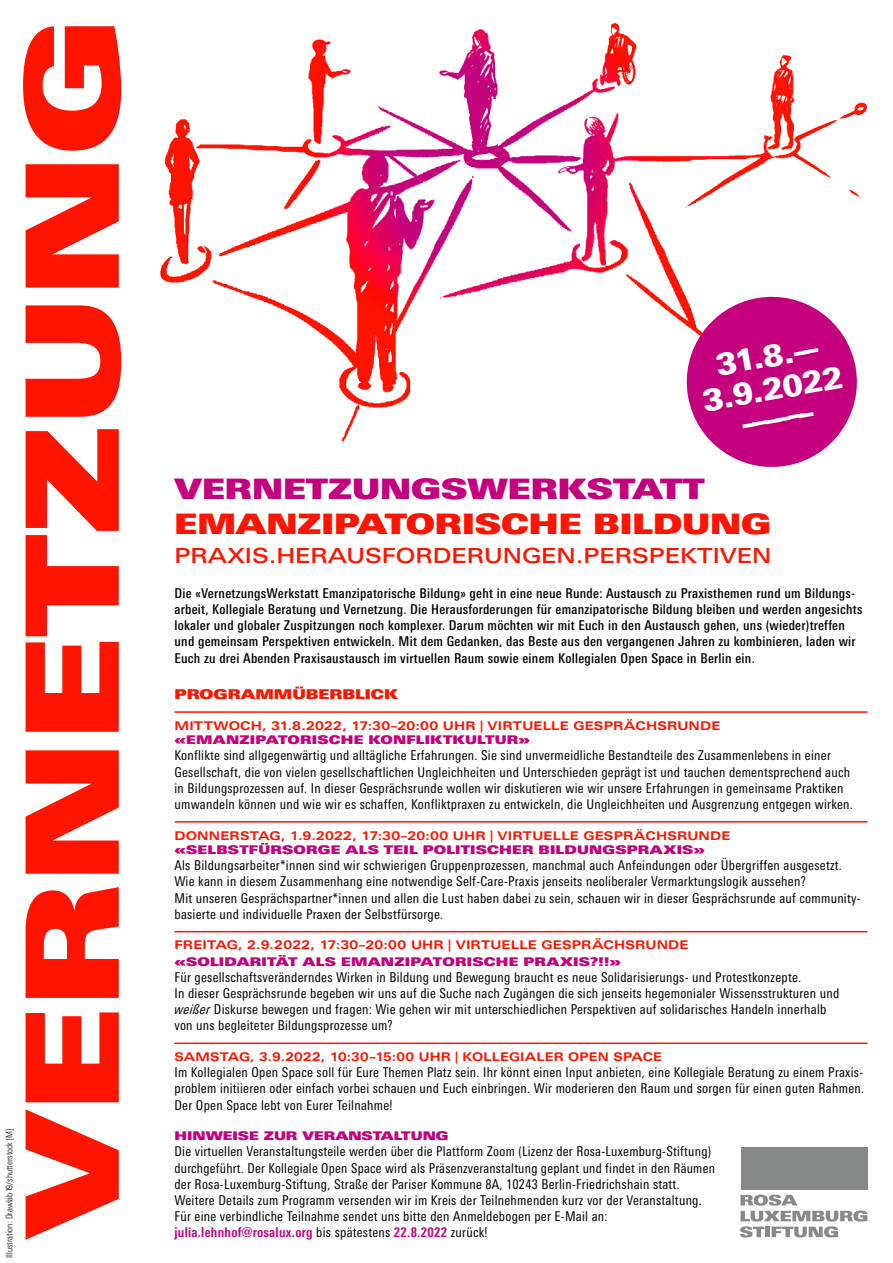
<style>
.page{position:relative;width:893px;height:1263px;background:#fff}
.page>*{position:absolute;margin:0;border:0;box-sizing:border-box;transform-origin:0 0}
.t1{font:129.15px "Linotype Univers Extd X Black";color:#ff1400}
.t2{font:900 30px/33px "Linotype Univers Basic";color:#fff;text-align:center}
.t3{font:28.2px "Linotype Univers Extd X Black";color:#ff1400}
.t4{font:28.2px "Linotype Univers Extd X Black";color:#c4007e}
.t5{font:500 20.85px "Linotype Univers Extd";color:#ff1400}
.t6{font:condensed 13.5px/16.2px "Linotype Univers";letter-spacing:.02em;color:#000}
.t7{font:500 condensed 13.5px/16.2px "Linotype Univers";letter-spacing:.02em;color:#000}
.t8{font:700 condensed 13.5px "Linotype Univers";letter-spacing:.02em;color:#c4007e}
.t9{font:13.5px "Linotype Univers Extd X Black";color:#ff1400}
.t10{font:700 12px "Linotype Univers Extd";letter-spacing:.015em;color:#ff1400}
.t11{font:12px "Linotype Univers Extd X Black";letter-spacing:.015em;color:#c4007e}
.t12{font:300 condensed 9px "Linotype Univers";color:#000}
.s1{font-style:italic}
.s2{font-weight:400;color:#000}
</style>
<div class="page">
<img style="left:163px;top:23px;width:705px;height:419px">
<hr style="left:174px;top:711px;width:693px;height:2px;background:#ff1400">
<hr style="left:174px;top:821px;width:693px;height:2px;background:#ff1400">
<hr style="left:174px;top:931px;width:693px;height:1px;background:#ff1400">
<hr style="left:174px;top:1042px;width:693px;height:2px;background:#ff1400">
<svg style="left:680px;top:290px;width:184px;height:177px"></svg>
<svg style="left:740px;top:1194px;width:127px;height:43px"></svg>
<div style="left:740px;top:1147px;width:127px;height:42px;background:#878988"></div>
<p class="t12" style="left:4px;top:1258px;width:131px;rotate:-90deg">Illustration: Drawlab19/shutterstock [M]</p>
<h1 class="t1" style="left:-5px;top:1237px;width:1220px;rotate:-90deg">VERNETZUNG</h1>
<h2 class="t2" style="left:694px;top:352px;width:143px;rotate:-10deg">31.8.––<br>3.9.2022</h2>
<h2 class="t2" style="left:739px;top:406px;width:73px;rotate:-10deg">––––––</h2>
<h3 class="t4" style="left:174px;top:472px;width:532px">VERNETZUNGSWERKSTATT</h3>
<h3 class="t3" style="left:174px;top:506px;width:598px">EMANZIPATORISCHE BILDUNG</h3>
<h3 class="t5" style="left:174px;top:543px;width:598px">PRAXIS.HERAUSFORDERUNGEN.PERSPEKTIVEN</h3>
<p class="t7" style="left:174px;top:585px;width:689px">Die «VernetzungsWerkstatt Emanzipatorische Bildung» geht in eine neue Runde: Austausch zu Praxisthemen rund um Bildungs&shy;arbeit, Kollegiale Beratung und Vernetzung. Die Herausforderungen für emanzipatorische Bildung bleiben und werden angesichts lokaler und globaler Zuspitzungen noch komplexer. Darum möchten wir mit Euch in den Austausch gehen, uns (wieder)treffen und gemeinsam Perspektiven entwickeln. Mit dem Gedanken, das Beste aus den vergangenen Jahren zu kombinieren, laden wir Euch zu drei Abenden Praxisaustausch im virtuellen Raum sowie einem Kollegialen Open Space in Berlin ein.</p>
<p class="t9" style="left:174px;top:686px;width:225px">PROGRAMMÜBERBLICK</p>
<p class="t10" style="left:174px;top:718px;width:547px">MITTWOCH, 31.8.2022, 17:30–20:00 UHR | VIRTUELLE GESPRÄCHSRUNDE</p>
<p class="t11" style="left:174px;top:733px;width:357px">«EMANZIPATORISCHE KONFLIKTKULTUR»</p>
<p class="t6" style="left:174px;top:747px;width:680px">Konflikte sind allgegenwärtig und alltägliche Erfahrungen. Sie sind unvermeidliche Bestandteile des Zusammenlebens in einer Gesellschaft, die von vielen gesellschaftlichen Ungleichheiten und Unterschieden geprägt ist und tauchen dementsprechend auch in Bildungsprozessen auf. In dieser Gesprächsrunde wollen wir diskutieren wie wir unsere Erfahrungen in gemeinsame Praktiken umwandeln können und wie wir es schaffen, Konfliktpraxen zu entwickeln, die Ungleichheiten und Ausgrenzung entgegen wirken.</p>
<p class="t10" style="left:174px;top:828px;width:557px">DONNERSTAG, 1.9.2022, 17:30–20:00 UHR | VIRTUELLE GESPRÄCHSRUNDE</p>
<p class="t11" style="left:174px;top:842px;width:532px">«SELBSTFÜRSORGE ALS TEIL POLITISCHER BILDUNGSPRAXIS»</p>
<p class="t6" style="left:174px;top:857px;width:688px">Als Bildungsarbeiter*innen sind wir schwierigen Gruppenprozessen, manchmal auch Anfeindungen oder Übergriffen ausgesetzt.<br>Wie kann in diesem Zusammenhang eine notwendige Self-Care-Praxis jenseits neoliberaler Vermarktungslogik aussehen?<br>Mit unseren Gesprächspartner*innen und allen die Lust haben dabei zu sein, schauen wir in dieser Gesprächsrunde auf community&shy;basierte und individuelle Praxen der Selbstfürsorge.</p>
<p class="t10" style="left:174px;top:938px;width:516px">FREITAG, 2.9.2022, 17:30–20:00 UHR | VIRTUELLE GESPRÄCHSRUNDE</p>
<p class="t11" style="left:174px;top:954px;width:448px">«SOLIDARITÄT ALS EMANZIPATORISCHE PRAXIS?!!»</p>
<p class="t6" style="left:174px;top:969px;width:666px">Für gesellschaftsveränderndes Wirken in Bildung und Bewegung braucht es neue Solidarisierungs- und Protestkonzepte.<br>In dieser Gesprächsrunde begeben wir uns auf die Suche nach Zugängen die sich jenseits hegemonialer Wissensstrukturen und <span class="s1">weißer</span> Diskurse bewegen und fragen: Wie gehen wir mit unterschiedlichen Perspektiven auf solidarisches Handeln innerhalb von uns begleiteter Bildungsprozesse um?</p>
<p class="t10" style="left:174px;top:1050px;width:489px">SAMSTAG, 3.9.2022, 10:30–15:00 UHR | KOLLEGIALER OPEN SPACE</p>
<p class="t6" style="left:174px;top:1064px;width:691px;text-align:justify">Im Kollegialen Open Space soll für Eure Themen Platz sein. Ihr könnt einen Input anbieten, eine Kollegiale Beratung zu einem Praxis&shy;problem initiieren oder einfach vorbei schauen und Euch einbringen. Wir moderieren den Raum und sorgen für einen guten Rahmen.<br>Der Open Space lebt von Eurer Teilnahme!</p>
<p class="t11" style="left:174px;top:1129px;width:276px">HINWEISE ZUR VERANSTALTUNG</p>
<p class="t6" style="left:174px;top:1143px;width:542px">Die virtuellen Veranstaltungsteile werden über die Plattform Zoom (Lizenz der Rosa-Luxemburg-Stiftung) durchgeführt. Der Kollegiale Open Space wird als Präsenzveranstaltung geplant und findet in den Räumen der Rosa-Luxemburg-Stiftung, Straße der Pariser Kommune 8A, 10243 Berlin-Friedrichshain statt.<br>Weitere Details zum Programm versenden wir im Kreis der Teilnehmenden kurz vor der Veranstaltung.<br>Für eine verbindliche Teilnahme sendet uns bitte den Anmeldebogen per E-Mail an:</p>
<p class="t8" style="left:174px;top:1225px;width:315px">julia.lehnhof@rosalux.org <span class="s2">bis spätestens</span> 22.8.2022 <span class="s2">zurück!</span></p>
</div>
